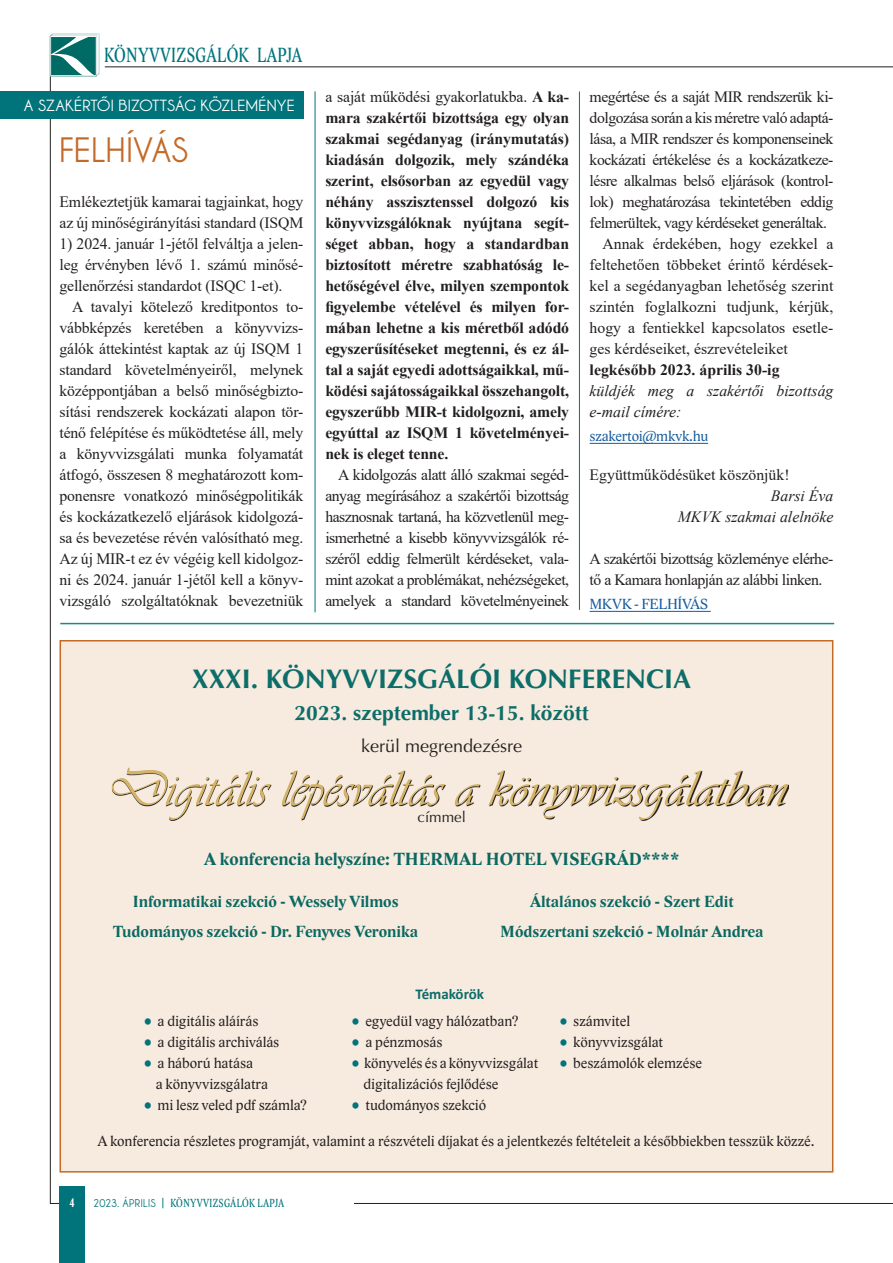
<style>
.page{position:relative;width:893px;height:1263px;background:#fff}
.page>*{position:absolute;margin:0;border:0;box-sizing:border-box;transform-origin:0 0}
.t1{font:52.5px "Vivaldii";letter-spacing:.01em;color:#d4b46a}
.t2{font:700 36px "Champagne&Limousines";letter-spacing:.01em;color:#c36a28}
.t3{font:700 27px "Optima CE";color:#0d6d69}
.t4{font:700 21px "Optima CE";color:#0d6d69}
.t5{font:21px "Lido STF Condensed";letter-spacing:.02em;color:#00747a;scale:.9 1}
.t6{font:700 18px "Lido STF";color:#0a6861}
.t7{font:18px "Optima CE";color:#231f20}
.t8{font:700 16.5px/30px "Lido STF";color:#0a6861;text-align:center}
.t9{font:700 16.5px "Champagne&Limousines";letter-spacing:.005em;color:#fff;scale:1.05 1}
.t10{font:15.75px/21px "Times New Roman";letter-spacing:-.01em;color:#231f20;text-align:justify}
.t11{font:700 15.75px/21px "Times New Roman";letter-spacing:-.01em;color:#231f20;text-align:justify}
.t12{font:15.75px/21px "Times New Roman";letter-spacing:-.03em;color:#231f20}
.t13{font:italic 15.75px/21px "Times New Roman";color:#231f20}
.t14{font:15px/21px "Lido STF";color:#231f20}
.t15{font:15px "Lido STF";letter-spacing:-.015em;color:#175d9e}
.t16{font:700 15px "Calibri";color:#0d6c69}
.t17{font:15px "Optima CE";color:#231f20}
.t18{font:700 12.75px "Lido STF Condensed";color:#fff;scale:.9 1}
.t19{font:12px "Lido STF Condensed";letter-spacing:.035em;color:#00747a;scale:.9 1}
.s1{font-weight:400}
.s2{font-weight:700;font-size:22.5px;color:#00747a}
.s3{font-family:"Champagne&Limousines";font-weight:700;font-size:11.55px}
</style>
<div class="page">
<hr style="left:50px;top:1203px;width:843px;height:1px;background:#231f20">
<hr style="left:105px;top:66px;width:788px;height:1px;background:#231f20">
<svg style="left:50px;top:34px;width:49px;height:42px"></svg>
<div style="left:60px;top:1187px;width:25px;height:76px;background:#00747a"></div>
<div style="left:85px;top:1198px;width:269px;height:9px;background:#fff"></div>
<hr style="left:50px;top:77px;width:1px;height:1126px;background:#231f20">
<hr style="left:60px;top:623px;width:774px;height:1px;background:#168a88">
<div style="left:0;top:91px;width:303px;height:28px;background:#00747a"></div>
<hr style="left:590px;top:443px;width:118px;height:1px;background:#175d9e">
<hr style="left:590px;top:611px;width:121px;height:1px;background:#175d9e">
<hr style="left:579px;top:91px;width:1px;height:519px;background:#00747a">
<hr style="left:315px;top:91px;width:1px;height:521px;background:#00747a">
<div style="left:60px;top:640px;width:773px;height:532px;background:#f7ebdf;border:2px solid #c26a26"></div>
<svg style="left:113px;top:768px;width:676px;height:53px"></svg>
<h3 class="t5" style="left:104px;top:42px;width:221px">KÖNYVVIZSGÁLÓK LAPJA</h3>
<p class="t9" style="left:24px;top:96px;width:260px">A SZAKÉRTŐI BIZOTTSÁG KÖZLEMÉNYE</p>
<p class="t11" style="left:325px;top:86px;width:245px"><span class="s1">a saját működési gyakorlatukba.</span> A ka&shy;mara szakértői bizottsága egy olyan szakmai segédanyag (iránymutatás) kiadásán dolgozik, mely szándéka szerint, elsősorban az egyedül vagy néhány asszisztenssel dolgozó kis könyvvizsgálóknak nyújtana segít&shy;séget abban, hogy a standardban biztosított méretre szabhatóság le&shy;hetőségével élve, milyen szempontok figyelembe vételével és milyen for&shy;mában lehetne a kis méretből adódó egyszerűsítéseket megtenni, és ez ál&shy;tal a saját egyedi adottságaikkal, mű&shy;ködési sajátosságaikkal összehangolt, egyszerűbb MIR-t kidolgozni, amely egyúttal az ISQM 1 követelményei&shy;nek is eleget tenne.</p>
<p class="t10" style="left:325px;top:464px;width:245px;text-indent:13px">A kidolgozás alatt álló szakmai segéd&shy;anyag megírásához a szakértői bizottság hasznosnak tartaná, ha közvetlenül meg&shy;ismerhetné a kisebb könyvvizsgálók ré&shy;széről eddig felmerült kérdéseket, vala&shy;mint azokat a problémákat, nehézségeket, amelyek a standard követelményeinek</p>
<h2 class="t2" style="left:60px;top:130px;width:130px">FELHÍVÁS</h2>
<p class="t10" style="left:60px;top:191px;width:245px">Emlékeztetjük kamarai tagjainkat, hogy az új minőségirányítási standard (ISQM</p>
<p class="t10" style="left:60px;top:233px;width:245px">1) 2024. január 1-jétől felváltja a jelen&shy;leg érvényben lévő 1. számú minősé&shy;gellenőrzési standardot (ISQC 1-et).</p>
<p class="t10" style="left:60px;top:296px;width:245px;text-indent:13px">A tavalyi kötelező kreditpontos to&shy;vábbképzés keretében a könyvvizs&shy;gálók áttekintést kaptak az új ISQM 1 standard követelményeiről, melynek középpontjában a belső minőségbizto&shy;sítási rendszerek kockázati alapon tör&shy;ténő felépítése és működtetése áll, mely a könyvvizsgálati munka folyamatát átfogó, összesen 8 meghatározott kom&shy;ponensre vonatkozó minőségpolitikák és kockázatkezelő eljárások kidolgozá&shy;sa és bevezetése révén valósítható meg.<br>Az új MIR-t ez év végéig kell kidolgoz&shy;ni és 2024. január 1-jétől kell a könyv&shy;vizsgáló szolgáltatóknak bevezetniük</p>
<p class="t12" style="left:590px;top:86px;width:245px">megértése és a saját MIR rendszerük ki-</p>
<p class="t12" style="left:590px;top:107px;width:245px">dolgozása során a kis méretre való adaptá-</p>
<p class="t12" style="left:590px;top:128px;width:245px">lása, a MIR rendszer és komponenseinek</p>
<p class="t12" style="left:590px;top:149px;width:245px">kockázati értékelése és a kockázatkeze-</p>
<p class="t12" style="left:590px;top:170px;width:245px">lésre alkalmas belső eljárások (kontrol-</p>
<p class="t12" style="left:590px;top:191px;width:245px">lok) meghatározása tekintetében eddig</p>
<p class="t12" style="left:590px;top:212px;width:239px">felmerültek, vagy kérdéseket generáltak.</p>
<p class="t10" style="left:602px;top:233px;width:233px">Annak érdekében, hogy ezekkel a</p>
<p class="t10" style="left:590px;top:254px;width:245px">feltehetően többeket érintő kérdések-</p>
<p class="t10" style="left:590px;top:275px;width:245px">kel a segédanyagban lehetőség szerint</p>
<p class="t10" style="left:590px;top:296px;width:245px">szintén foglalkozni tudjunk, kérjük,</p>
<p class="t10" style="left:590px;top:317px;width:245px">hogy a fentiekkel kapcsolatos esetle-</p>
<p class="t10" style="left:590px;top:338px;width:200px">ges kérdéseiket, észrevételeiket</p>
<p class="t11" style="left:590px;top:359px;width:191px">legkésőbb 2023. április 30-ig</p>
<p class="t13" style="left:590px;top:380px;width:245px">küldjék meg a szakértői bizottság e-mail címére:</p>
<p class="t15" style="left:590px;top:427px;width:120px">szakertoi@mkvk.hu</p>
<p class="t10" style="left:590px;top:464px;width:201px">Együttműködésüket köszönjük!</p>
<p class="t13" style="left:678px;top:485px;width:157px;text-align:right">Barsi Éva<br>MKVK szakmai alelnöke</p>
<p class="t12" style="left:590px;top:548px;width:245px">A szakértői bizottság közleménye elérhe&shy;tő a Kamara honlapján az alábbi linken.</p>
<p class="t15" style="left:590px;top:595px;width:120px">MKVK - FELHÍVÁS</p>
<h3 class="t3" style="left:192px;top:663px;width:501px">XXXI. KÖNYVVIZSGÁLÓI KONFERENCIA</h3>
<h3 class="t4" style="left:295px;top:700px;width:296px">2023. szeptember 13-15. között</h3>
<p class="t7" style="left:361px;top:735px;width:163px">kerül megrendezésre</p>
<h1 class="t1" style="left:107px;top:758px;width:681px">Digitális lépésváltás a könyvvizsgálatban</h1>
<p class="t17" style="left:418px;top:807px;width:50px">címmel</p>
<p class="t6" style="left:204px;top:848px;width:477px">A konferencia helyszíne: THERMAL HOTEL VISEGRÁD****</p>
<p class="t8" style="left:113px;top:887px;width:306px">Informatikai szekció - Wessely Vilmos<br>Tudományos szekció - Dr. Fenyves Veronika</p>
<p class="t8" style="left:500px;top:887px;width:265px">Általános szekció - Szert Edit<br>Módszertani szekció - Molnár Andrea</p>
<p class="t14" style="left:144px;top:1011px;width:116px"><span class="s2">•</span> a digitális aláírás</p>
<p class="t14" style="left:144px;top:1032px;width:137px"><span class="s2">•</span> a digitális archiválás</p>
<p class="t14" style="left:156px;top:1053px;width:114px;text-indent:-12px"><span class="s2">•</span> a háború hatása<br>a könyvvizsgálatra</p>
<p class="t14" style="left:144px;top:1095px;width:165px"><span class="s2">•</span> mi lesz veled pdf számla?</p>
<p class="t16" style="left:416px;top:983px;width:70px">Témakörök</p>
<p class="t14" style="left:352px;top:1011px;width:168px"><span class="s2">•</span> egyedül vagy hálózatban?</p>
<p class="t14" style="left:352px;top:1032px;width:92px"><span class="s2">•</span> a pénzmosás</p>
<p class="t14" style="left:364px;top:1053px;width:176px;text-indent:-12px"><span class="s2">•</span> könyvelés és a könyvvizsgálat digitalizációs fejlődése</p>
<p class="t14" style="left:352px;top:1095px;width:136px"><span class="s2">•</span> tudományos szekció</p>
<p class="t14" style="left:559px;top:1011px;width:72px"><span class="s2">•</span> számvitel</p>
<p class="t14" style="left:559px;top:1032px;width:105px"><span class="s2">•</span> könyvvizsgálat</p>
<p class="t14" style="left:559px;top:1053px;width:144px"><span class="s2">•</span> beszámolók elemzése</p>
<p class="t14" style="left:98px;top:1130px;width:718px">A konferencia részletes programját, valamint a részvételi díjakat és a jelentkezés feltételeit a későbbiekben tesszük közzé.</p>
<p class="t18" style="left:70px;top:1195px;width:7px">4</p>
<p class="t19" style="left:93px;top:1196px;width:213px"><span class="s3">2023. ÁPRILIS</span> | KÖNYVVIZSGÁLÓK LAPJA</p>
</div>
